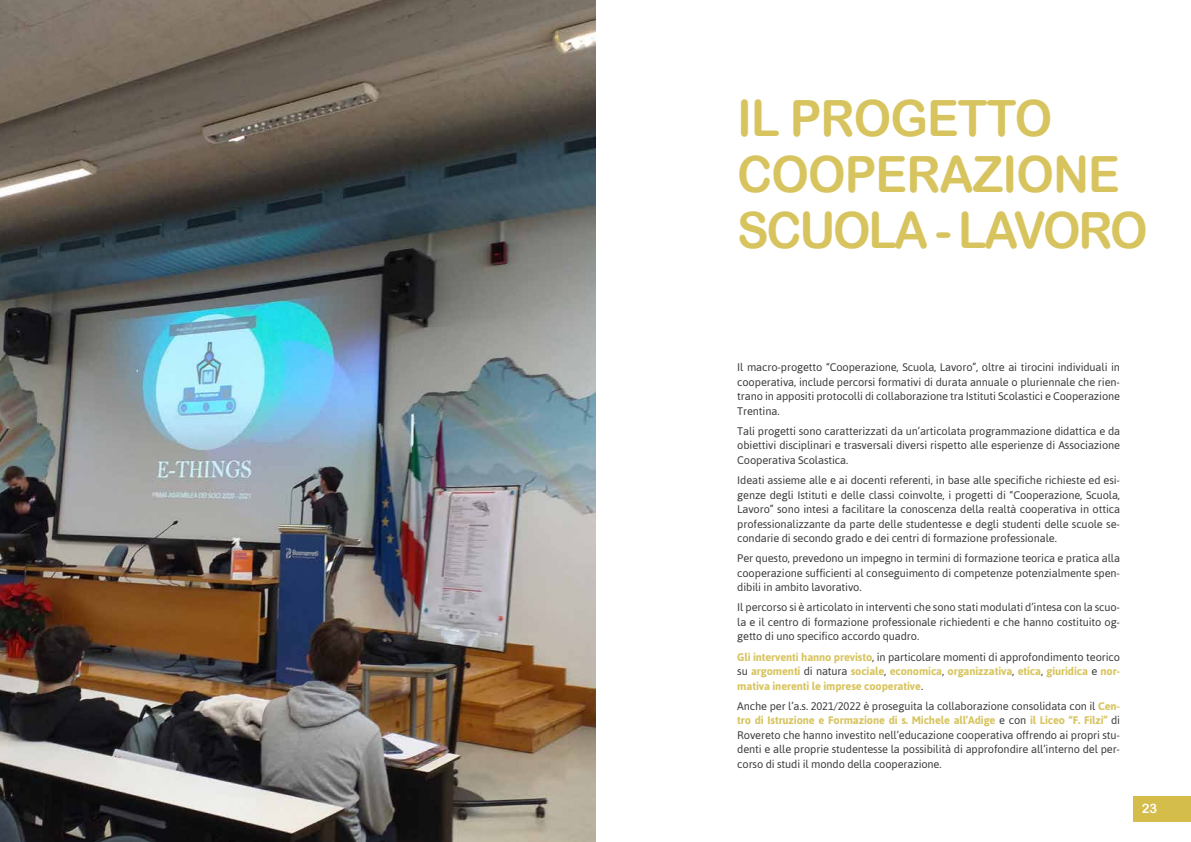
<style>
.page{position:relative;width:1191px;height:842px;background:#fff}
.page>*{position:absolute;margin:0;border:0;box-sizing:border-box;transform-origin:0 0}
.t1{font:50px/56px "Arial Rounded MT Bold";letter-spacing:-.02em;color:#d8c45f;scale:.95 1}
.t2{font:13px "Arial Rounded MT Bold";color:#fff}
.t3{font:11px/14.5px "Asap";letter-spacing:-.01em;color:#3c3c3b;text-align:justify}
.t4{font:700 11px/14.5px "Asap";letter-spacing:-.01em;color:#d8c45f;text-align:justify}
.s1{font-weight:400;color:#3c3c3b}
.s2{font-weight:700;color:#d8c45f}
</style>
<div class="page">
<div style="left:1132px;top:796px;width:59px;height:26px;background:#d4bd4a"></div>
<img style="left:0;top:0;width:595px;height:842px">
<h1 class="t1" style="left:737px;top:89px;width:433px">IL PROGETTO<br>COOPERAZIONE<br>SCUOLA - LAVORO</h1>
<p class="t3" style="left:737px;top:360px;width:384px">Il macro-progetto “Cooperazione, Scuola, Lavoro”, oltre ai tirocini individuali in cooperativa, include percorsi formativi di durata annuale o pluriennale che rien&shy;trano in appositi protocolli di collaborazione tra Istituti Scolastici e Cooperazione Trentina.</p>
<p class="t3" style="left:737px;top:424px;width:384px">Tali progetti sono caratterizzati da un’articolata programmazione didattica e da obiettivi disciplinari e trasversali diversi rispetto alle esperienze di Associazione Cooperativa Scolastica.</p>
<p class="t3" style="left:737px;top:473px;width:384px">Ideati assieme alle e ai docenti referenti, in base alle specifiche richieste ed esi&shy;genze degli Istituti e delle classi coinvolte, i progetti di “Cooperazione, Scuola, Lavoro” sono intesi a facilitare la conoscenza della realtà cooperativa in ottica professionalizzante da parte delle studentesse e degli studenti delle scuole se&shy;condarie di secondo grado e dei centri di formazione professionale.</p>
<p class="t3" style="left:737px;top:551px;width:384px">Per questo, prevedono un impegno in termini di formazione teorica e pratica alla cooperazione sufficienti al conseguimento di competenze potenzialmente spen&shy;dibili in ambito lavorativo.</p>
<p class="t3" style="left:737px;top:600px;width:384px">Il percorso si è articolato in interventi che sono stati modulati d’intesa con la scuo&shy;la e il centro di formazione professionale richiedenti e che hanno costituito og&shy;getto di uno specifico accordo quadro.</p>
<p class="t4" style="left:737px;top:649px;width:384px">Gli interventi hanno previsto<span class="s1">, in particolare momenti di approfondimento teorico su</span> argomenti <span class="s1">di natura</span> sociale<span class="s1">,</span> economica<span class="s1">,</span> organizzativa<span class="s1">,</span> etica<span class="s1">,</span> giuridica <span class="s1">e</span> nor&shy;mativa inerenti le imprese cooperative<span class="s1">.</span></p>
<p class="t3" style="left:737px;top:699px;width:384px">Anche per l’a.s. 2021/2022 è proseguita la collaborazione consolidata con il <span class="s2">Cen&shy;tro di Istruzione e Formazione di s. Michele all’Adige</span> e con <span class="s2">il Liceo “F. Filzi”</span> di Rovereto che hanno investito nell’educazione cooperativa offrendo ai propri stu&shy;denti e alle proprie studentesse la possibilità di approfondire all’interno del per&shy;corso di studi il mondo della cooperazione.</p>
<p class="t2" style="left:1141px;top:801px;width:17px">23</p>
</div>
